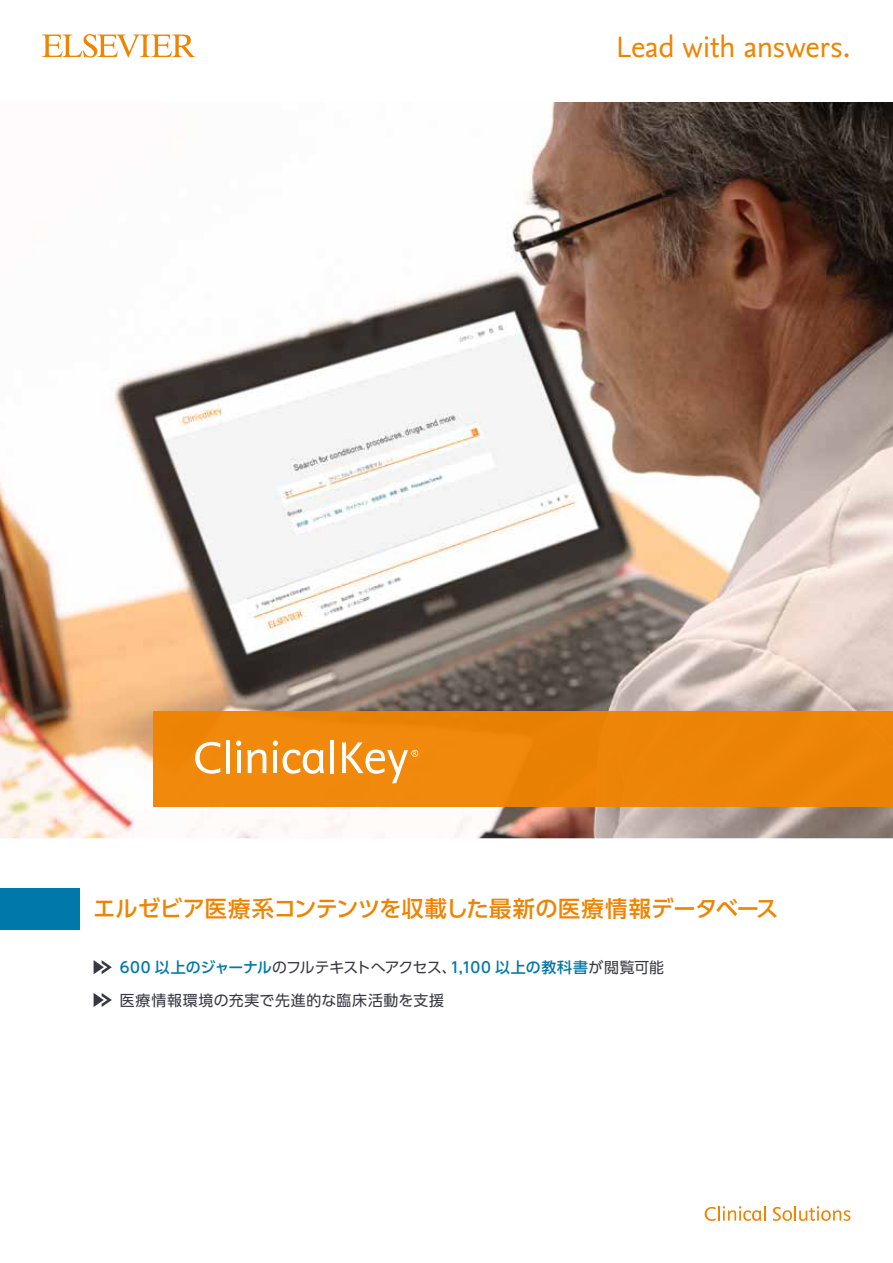
<style>
.page{position:relative;width:893px;height:1263px;background:#fff}
.page>*{position:absolute;margin:0;border:0;box-sizing:border-box;transform-origin:0 0}
.t1{font:30.9px "Nexus Sans Pro";letter-spacing:-.01em;color:#f08300}
.t2{font:500 22.35px "UD Shin Go Pro";letter-spacing:-.005em;color:#f08300}
.t3{font:500 14.85px "UD Shin Go Pro";letter-spacing:.02em;color:#0078a9}
.t4{font:14.85px "UD Shin Go Pro";letter-spacing:.05em;color:#383842}
.s1{font-weight:400;color:#383842}
</style>
<div class="page">
<img style="left:0;top:102px;width:893px;height:736px">
<svg style="left:705px;top:1206px;width:61px;height:15px"></svg>
<svg style="left:773px;top:1206px;width:77px;height:15px"></svg>
<svg style="left:42px;top:34px;width:153px;height:24px"></svg>
<div style="left:153px;top:711px;width:740px;height:96px;background:#ed8508"></div>
<svg style="left:195px;top:742px;width:25px;height:32px"></svg>
<hr style="left:226px;top:740px;width:4px;height:33px;background:#fff">
<hr style="left:237px;top:750px;width:4px;height:23px;background:#fff">
<svg style="left:236px;top:740px;width:5px;height:6px"></svg>
<svg style="left:247px;top:749px;width:19px;height:24px"></svg>
<svg style="left:273px;top:740px;width:51px;height:34px"></svg>
<hr style="left:330px;top:740px;width:4px;height:33px;background:#fff">
<svg style="left:342px;top:742px;width:76px;height:41px"></svg>
<svg style="left:0;top:838px;width:893px;height:169px"></svg>
<svg style="left:94px;top:960px;width:18px;height:14px"></svg>
<svg style="left:94px;top:993px;width:18px;height:14px"></svg>
<h1 class="t1" style="left:616px;top:24px;width:236px">Lead with answers.</h1>
<h2 class="t2" style="left:93px;top:890px;width:687px">エルゼビア医療系コンテンツを収載した最新の医療情報データベース</h2>
<p class="t3" style="left:120px;top:955px;width:546px">600 以上のジャーナル<span class="s1">のフルテキストへアクセス、</span>1,100 以上の教科書<span class="s1">が閲覧可能</span></p>
<p class="t4" style="left:120px;top:988px;width:326px">医療情報環境の充実で先進的な臨床活動を支援</p>
</div>
